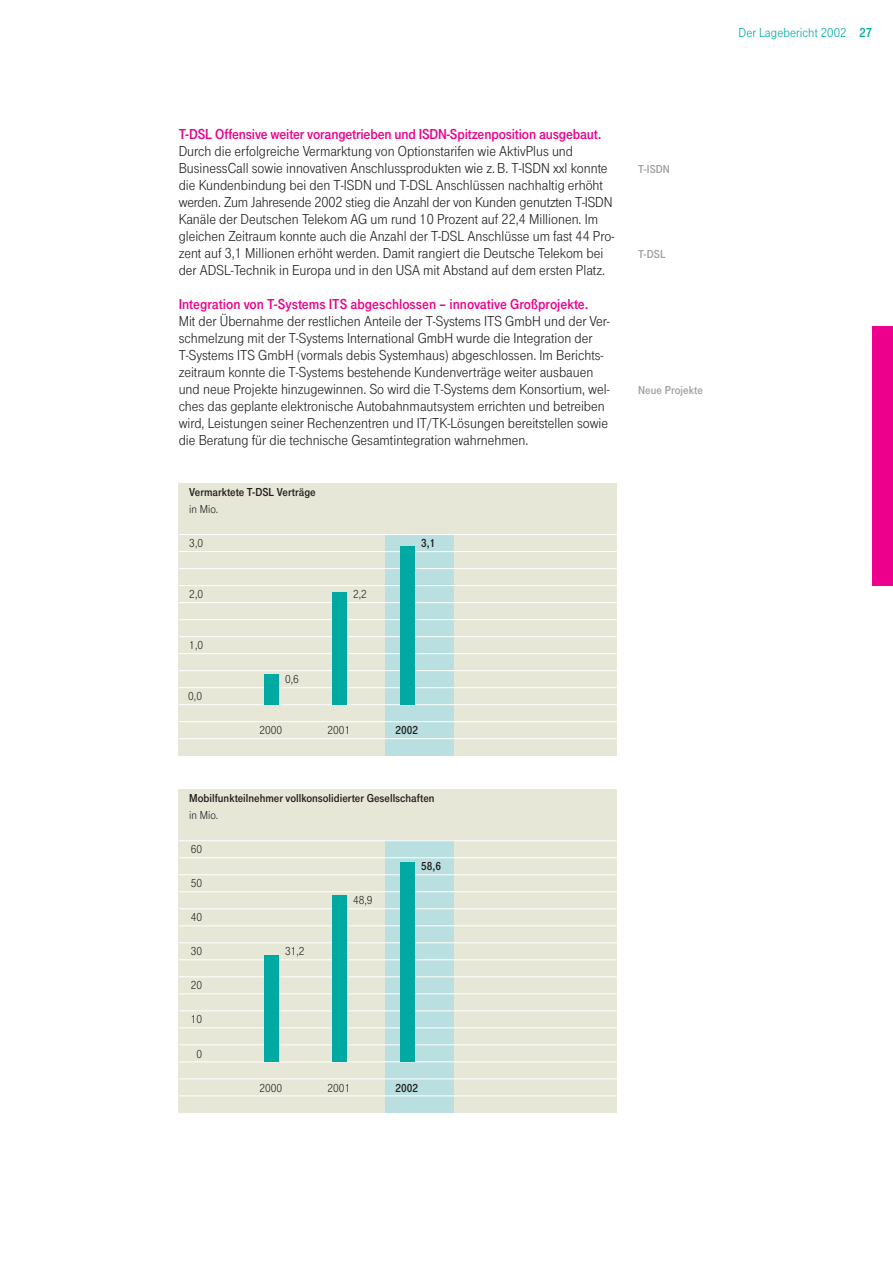
<style>
.page{position:relative;width:893px;height:1263px;background:#fff}
.page>*{position:absolute;margin:0;border:0;box-sizing:border-box;transform-origin:0 0}
.t1{font:15px/17px "Tele Grotesk Norm";color:#231f1f}
.t2{font:15px "Tele Grotesk Fett";letter-spacing:-.01em;color:#ed008b}
.t3{font:13.5px "Tele Grotesk Norm";letter-spacing:.005em;color:#00aaa3}
.t4{font:12px "Tele Grotesk Fett";color:#231f1f}
.t5{font:12px "Tele Grotesk Norm";color:#231f1f}
.t6{font:12px "Tele Grotesk Fett";letter-spacing:.005em;color:#a0a0a3}
.s1{font-family:"Tele Grotesk Fett"}
</style>
<div class="page">
<div style="left:179px;top:483px;width:438px;height:273px;background:#e7e7d7"></div>
<div style="left:872px;top:326px;width:20px;height:260px;background:#ed008b"></div>
<div style="left:385px;top:535px;width:68px;height:221px;background:#badfe0"></div>
<hr style="left:179px;top:534px;width:438px;height:1px;background:#fff">
<hr style="left:179px;top:551px;width:438px;height:1px;background:#fff">
<hr style="left:179px;top:568px;width:438px;height:1px;background:#fff">
<hr style="left:179px;top:585px;width:438px;height:1px;background:#fff">
<hr style="left:179px;top:602px;width:438px;height:1px;background:#fff">
<hr style="left:179px;top:619px;width:438px;height:1px;background:#fff">
<hr style="left:179px;top:636px;width:438px;height:1px;background:#fff">
<hr style="left:179px;top:653px;width:438px;height:1px;background:#fff">
<hr style="left:179px;top:670px;width:438px;height:1px;background:#fff">
<hr style="left:179px;top:687px;width:438px;height:1px;background:#fff">
<hr style="left:179px;top:704px;width:438px;height:1px;background:#fff">
<hr style="left:179px;top:721px;width:438px;height:1px;background:#fff">
<hr style="left:179px;top:738px;width:438px;height:1px;background:#fff">
<div style="left:400px;top:546px;width:15px;height:158px;background:#00aaa3"></div>
<div style="left:332px;top:592px;width:15px;height:112px;background:#00aaa3"></div>
<div style="left:264px;top:674px;width:15px;height:30px;background:#00aaa3"></div>
<div style="left:179px;top:790px;width:438px;height:323px;background:#e7e7d7"></div>
<div style="left:385px;top:841px;width:68px;height:272px;background:#badfe0"></div>
<hr style="left:179px;top:840px;width:438px;height:1px;background:#fff">
<hr style="left:179px;top:857px;width:438px;height:1px;background:#fff">
<hr style="left:179px;top:874px;width:438px;height:1px;background:#fff">
<hr style="left:179px;top:891px;width:438px;height:1px;background:#fff">
<hr style="left:179px;top:908px;width:438px;height:1px;background:#fff">
<hr style="left:179px;top:925px;width:438px;height:1px;background:#fff">
<hr style="left:179px;top:942px;width:438px;height:1px;background:#fff">
<hr style="left:179px;top:959px;width:438px;height:1px;background:#fff">
<hr style="left:179px;top:976px;width:438px;height:1px;background:#fff">
<hr style="left:179px;top:993px;width:438px;height:1px;background:#fff">
<hr style="left:179px;top:1010px;width:438px;height:1px;background:#fff">
<hr style="left:179px;top:1027px;width:438px;height:1px;background:#fff">
<hr style="left:179px;top:1044px;width:438px;height:1px;background:#fff">
<hr style="left:179px;top:1062px;width:438px;height:1px;background:#fff">
<hr style="left:179px;top:1079px;width:438px;height:1px;background:#fff">
<hr style="left:179px;top:1096px;width:438px;height:1px;background:#fff">
<div style="left:400px;top:862px;width:15px;height:199px;background:#00aaa3"></div>
<div style="left:332px;top:895px;width:15px;height:166px;background:#00aaa3"></div>
<div style="left:264px;top:955px;width:15px;height:106px;background:#00aaa3"></div>
<p class="t2" style="left:179px;top:128px;width:424px">T-DSL Offensive weiter vorangetrieben und ISDN-Spitzenposition ausgebaut.</p>
<p class="t1" style="left:179px;top:144px;width:437px">Durch die erfolgreiche Vermarktung von Optionstarifen wie AktivPlus und BusinessCall sowie innovativen Anschlussprodukten wie z. B. T-ISDN xxl konnte die Kundenbindung bei den T-ISDN und T-DSL Anschlüssen nachhaltig erhöht werden. Zum Jahresende 2002 stieg die Anzahl der von Kunden genutzten T-ISDN Kanäle der Deutschen Telekom AG um rund 10 Prozent auf 22,4 Millionen. Im gleichen Zeitraum konnte auch die Anzahl der T-DSL Anschlüsse um fast 44 Pro&shy;zent auf 3,1 Millionen erhöht werden. Damit rangiert die Deutsche Telekom bei der ADSL-Technik in Europa und in den USA mit Abstand auf dem ersten Platz.</p>
<p class="t2" style="left:179px;top:298px;width:411px">Integration von T-Systems ITS abgeschlossen – innovative Großprojekte.</p>
<p class="t1" style="left:179px;top:314px;width:432px">Mit der Übernahme der restlichen Anteile der T-Systems ITS GmbH und der Ver&shy;schmelzung mit der T-Systems International GmbH wurde die Integration der T-Systems ITS GmbH (vormals debis Systemhaus) abgeschlossen. Im Berichts&shy;zeitraum konnte die T-Systems bestehende Kundenverträge weiter ausbauen und neue Projekte hinzugewinnen. So wird die T-Systems dem Konsortium, wel&shy;ches das geplante elektronische Autobahnmautsystem errichten und betreiben wird, Leistungen seiner Rechenzentren und IT/TK-Lösungen bereitstellen sowie die Beratung für die technische Gesamtintegration wahrnehmen.</p>
<p class="t4" style="left:189px;top:488px;width:128px">Vermarktete T-DSL Verträge</p>
<p class="t5" style="left:189px;top:505px;width:31px">in Mio.</p>
<p class="t5" style="left:189px;top:539px;width:15px">3,0</p>
<p class="t5" style="left:189px;top:590px;width:15px">2,0</p>
<p class="t5" style="left:189px;top:641px;width:15px">1,0</p>
<p class="t5" style="left:188px;top:692px;width:15px">0,0</p>
<p class="t5" style="left:285px;top:675px;width:15px">0,6</p>
<p class="t5" style="left:353px;top:590px;width:15px">2,2</p>
<p class="t4" style="left:421px;top:539px;width:16px">3,1</p>
<p class="t5" style="left:259px;top:726px;width:24px">2000</p>
<p class="t5" style="left:327px;top:726px;width:24px">2001</p>
<p class="t4" style="left:395px;top:726px;width:24px">2002</p>
<p class="t4" style="left:189px;top:794px;width:247px">Mobilfunkteilnehmer vollkonsolidierter Gesellschaften</p>
<p class="t5" style="left:189px;top:811px;width:31px">in Mio.</p>
<p class="t5" style="left:191px;top:845px;width:13px">60</p>
<p class="t5" style="left:191px;top:879px;width:13px">50</p>
<p class="t5" style="left:191px;top:913px;width:13px">40</p>
<p class="t5" style="left:191px;top:947px;width:13px">30</p>
<p class="t5" style="left:191px;top:981px;width:13px">20</p>
<p class="t5" style="left:191px;top:1015px;width:13px">10</p>
<p class="t5" style="left:196px;top:1049px;width:7px">0</p>
<p class="t5" style="left:259px;top:1083px;width:24px">2000</p>
<p class="t5" style="left:327px;top:1083px;width:24px">2001</p>
<p class="t4" style="left:395px;top:1083px;width:24px">2002</p>
<p class="t4" style="left:421px;top:862px;width:21px">58,6</p>
<p class="t5" style="left:353px;top:896px;width:21px">48,9</p>
<p class="t5" style="left:285px;top:947px;width:21px">31,2</p>
<p class="t6" style="left:638px;top:165px;width:33px">T-ISDN</p>
<p class="t6" style="left:638px;top:250px;width:29px">T-DSL</p>
<p class="t6" style="left:638px;top:386px;width:66px">Neue Projekte</p>
<p class="t3" style="left:738px;top:27px;width:135px">Der Lagebericht 2002 <span class="s1">27</span></p>
</div>
